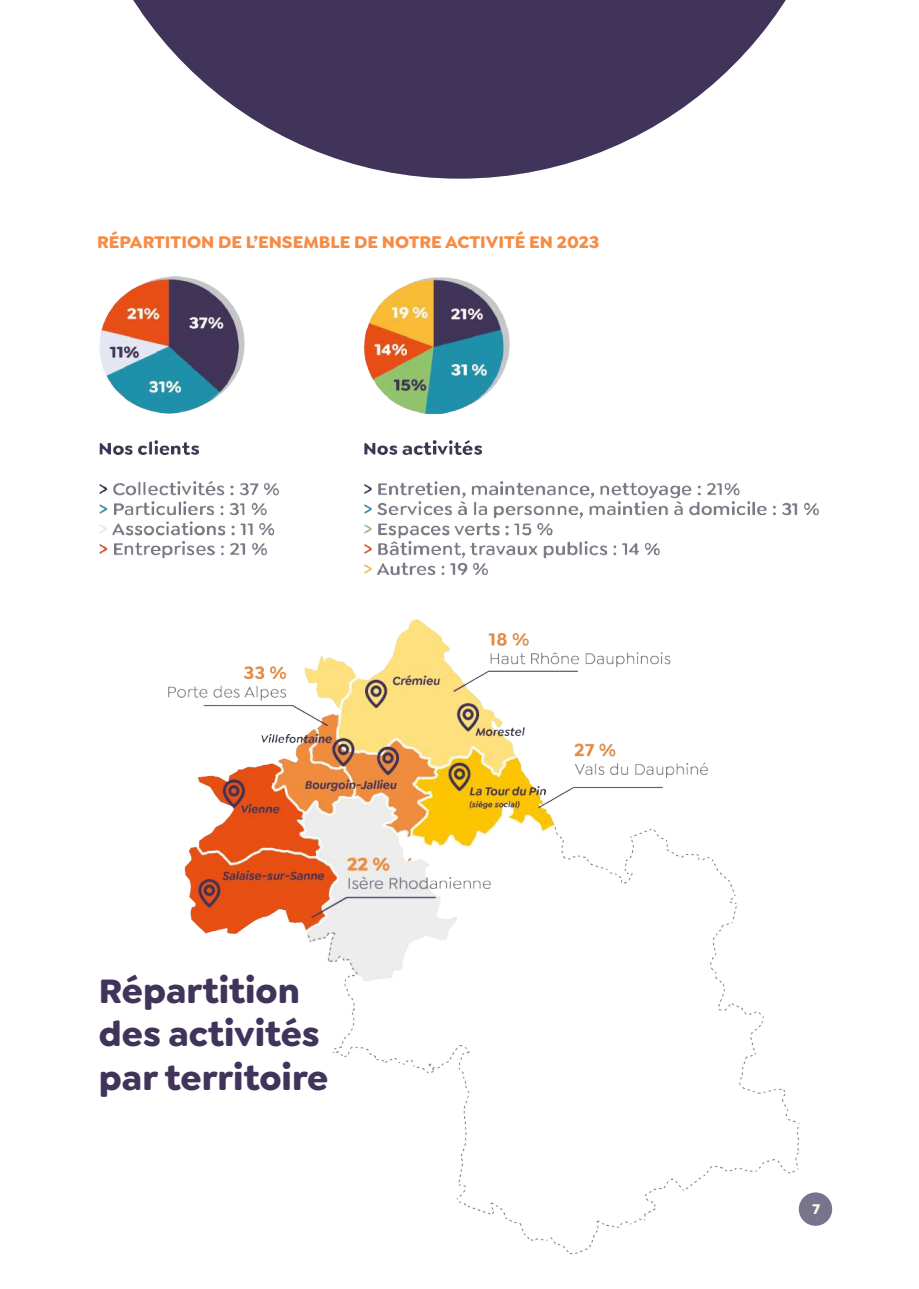
<style>
.page{position:relative;width:919px;height:1289px;background:#fff}
.page>*{position:absolute;margin:0;border:0;box-sizing:border-box;transform-origin:0 0}
.t1{font:700 36px/43.2px "Goldplay";color:#40345b}
.t2{font:700 18px "Goldplay";color:#f68c45}
.t3{font:700 15px "Goldplay";color:#fefae4}
</style>
<div class="page">
<div style="left:798px;top:1192px;width:34px;height:33px;background:#78748b;border-radius:50%"></div>
<img style="left:168px;top:619px;width:652px;height:636px">
<img style="left:99px;top:276px;width:720px;height:300px">
<svg style="left:133px;top:0;width:653px;height:179px;fill:#40345b"></svg>
<p class="t2" style="left:97px;top:230px;width:503px">RÉPARTITION DE L’ENSEMBLE DE NOTRE ACTIVITÉ EN 2023</p>
<h1 class="t1" style="left:99px;top:969px;width:231px">Répartition des activités par territoire</h1>
<p class="t3" style="left:812px;top:1199px;width:9px">7</p>
</div>
